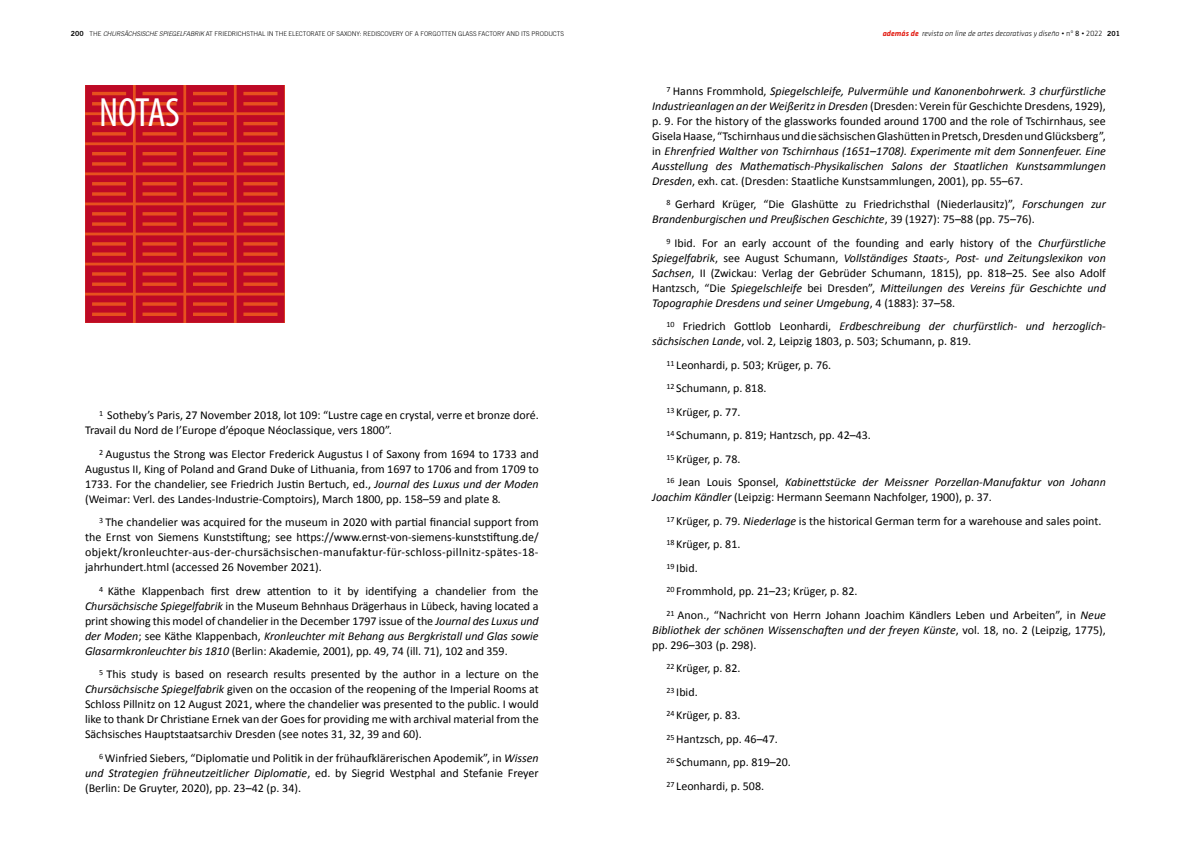
<style>
.page{position:relative;width:1191px;height:842px;background:#fff}
.page>*{position:absolute;margin:0;border:0;box-sizing:border-box;transform-origin:0 0}
.t1{font:condensed 41px "Myriad Pro";letter-spacing:-.015em;color:#fff}
.t2{font:12px/15px "Calibri";color:#000;text-align:justify}
.t3{font:italic 12px/15px "Calibri";color:#000}
.t4{font:italic 300 8px "Klavika";color:#000}
.t5{font:300 6.5px "Trade Gothic LT";letter-spacing:-.01em;color:#000}
.s1{font-family:"Trade Gothic LT Bold Two";font-weight:400;font-size:7px}
.s2{font-style:italic}
.s3{font-weight:700;color:#e32219}
.s4{font-style:normal}
.s5{font-weight:400;font-style:normal}
.s6{font-family:"Trade Gothic LT Bold Two";font-weight:400;font-style:normal;font-size:7px}
</style>
<div class="page">
<svg style="left:85px;top:85px;width:199px;height:238px;background:#c81d23"></svg>
<p class="t5" style="left:71px;top:30px;width:494px"><span class="s1">200</span> THE <span class="s2">CHURSÄCHSISCHE SPIEGELFABRIK</span> AT FRIEDRICHSTHAL IN THE ELECTORATE OF SAXONY: REDISCOVERY OF A FORGOTTEN GLASS FACTORY AND ITS PRODUCTS</p>
<p class="t4" style="left:882px;top:29px;width:239px"><span class="s3">además de</span> revista on line de artes decorativas y diseño <span class="s4">• nº</span> <span class="s5">8</span> <span class="s4">• 2022</span> <span class="s6">201</span></p>
<h1 class="t1" style="left:99px;top:88px;width:82px">NOTAS</h1>
<p class="t2" style="left:85px;top:407px;width:455px;text-indent:14px"><sup>1</sup> Sotheby’s Paris, 27 November 2018, lot 109: “Lustre cage en crystal, verre et bronze doré.<br>Travail du Nord de l’Europe d’époque Néoclassique, vers 1800”.</p>
<p class="t2" style="left:85px;top:446px;width:455px;text-indent:14px"><sup>2</sup> Augustus the Strong was Elector Frederick Augustus I of Saxony from 1694 to 1733 and Augustus II, King of Poland and Grand Duke of Lithuania, from 1697 to 1706 and from 1709 to 1733. For the chandelier, see Friedrich Justin Bertuch, ed., <span class="s2">Journal des Luxus und der Moden </span>(Weimar: Verl. des Landes-Industrie-Comptoirs), March 1800, pp. 158–59 and plate 8<span class="s2">.</span></p>
<p class="t2" style="left:85px;top:514px;width:455px;text-indent:14px"><sup>3</sup> The chandelier was acquired for the museum in 2020 with partial financial support from the Ernst von Siemens Kunststiftung; see https://www.ernst-von-siemens-kunststiftung.de/ objekt/kronleuchter-aus-der-chursächsischen-manufaktur-für-schloss-pillnitz-spätes-18- jahrhundert.html (accessed 26 November 2021).</p>
<p class="t2" style="left:85px;top:583px;width:455px;text-indent:14px"><sup>4</sup> Käthe Klappenbach first drew attention to it by identifying a chandelier from the <span class="s2">Chursächsische Spiegelfabrik</span> in the Museum Behnhaus Drägerhaus in Lübeck, having located a print showing this model of chandelier in the December 1797 issue of the <span class="s2">Journal des Luxus und der Moden</span>; see Käthe Klappenbach, <span class="s2">Kronleuchter mit Behang aus Bergkristall und Glas sowie Glasarmkronleuchter bis 1810</span> (Berlin: Akademie, 2001), pp. 49, 74 (ill. 71), 102 and 359.</p>
<p class="t2" style="left:85px;top:666px;width:455px;text-indent:14px"><sup>5</sup> This study is based on research results presented by the author in a lecture on the <span class="s2">Chursächsische Spiegelfabrik</span> given on the occasion of the reopening of the Imperial Rooms at Schloss Pillnitz on 12 August 2021, where the chandelier was presented to the public. I would like to thank Dr Christiane Ernek van der Goes for providing me with archival material from the Sächsisches Hauptstaatsarchiv Dresden (see notes 31, 32, 39 and 60).</p>
<p class="t2" style="left:85px;top:750px;width:455px;text-indent:14px"><sup>6</sup> Winfried Siebers, “Diplomatie und Politik in der frühaufklärerischen Apodemik”, in <span class="s2">Wissen und Strategien frühneutzeitlicher Diplomatie</span>, ed. by Siegrid Westphal and Stefanie Freyer (Berlin: De Gruyter, 2020), pp. 23–42 (p. 34).</p>
<p class="t2" style="left:652px;top:83px;width:455px;text-indent:14px"><sup>7</sup> Hanns Frommhold, <span class="s2">Spiegelschleife, Pulvermühle und Kanonenbohrwerk. 3 churfürstliche Industrieanlagen an der Weißeritz in Dresden</span> (Dresden: Verein für Geschichte Dresdens, 1929), p. 9. For the history of the glassworks founded around 1700 and the role of Tschirnhaus, see Gisela Haase, “Tschirnhaus und die sächsischen Glashütten in Pretsch, Dresden und Glücksberg”, in <span class="s2">Ehrenfried Walther von Tschirnhaus (1651–1708). Experimente mit dem Sonnenfeuer. Eine Ausstellung des Mathematisch-Physikalischen Salons der Staatlichen Kunstsammlungen Dresden</span>, exh. cat. (Dresden: Staatliche Kunstsammlungen, 2001), pp. 55–67.</p>
<p class="t2" style="left:652px;top:196px;width:455px;text-indent:14px"><sup>8</sup> Gerhard Krüger, “Die Glashütte zu Friedrichsthal (Niederlausitz)”, <span class="s2">Forschungen zur<br>Brandenburgischen und Preußischen Geschichte</span>, 39 (1927): 75–88 (pp. 75–76).</p>
<p class="t2" style="left:652px;top:235px;width:455px;text-indent:14px"><sup>9</sup> Ibid. For an early account of the founding and early history of the <span class="s2">Churfürstliche Spiegelfabrik</span>, see August Schumann, <span class="s2">Vollständiges Staats-, Post- und Zeitungslexikon von Sachsen</span>, II (Zwickau: Verlag der Gebrüder Schumann, 1815), pp. 818–25. See also Adolf Hantzsch, “Die <span class="s2">Spiegelschleife</span> bei Dresden”, <span class="s2">Mitteilungen des Vereins für Geschichte und Topographie Dresdens und seiner Umgebung</span>, 4 (1883): 37–58.</p>
<p class="t2" style="left:652px;top:318px;width:455px;text-indent:14px"><sup>10</sup> Friedrich Gottlob Leonhardi, <span class="s2">Erdbeschreibung der churfürstlich- und herzoglich&shy;sächsischen Lande</span>, vol. 2, Leipzig 1803, p. 503; Schumann, p. 819.</p>
<p class="t2" style="left:666px;top:352px;width:441px;line-height:23.5px;text-align:left"><sup>11</sup> Leonhardi, p. 503; Krüger, p. 76.<br><sup>12</sup> Schumann, p. 818.<br><sup>13</sup> Krüger, p. 77.<br><sup>14</sup> Schumann, p. 819; Hantzsch, pp. 42–43.<br><sup>15</sup> Krüger, p. 78.<br><sup>16</sup> Jean Louis Sponsel, <span class="s2">Kabinettstücke der Meissner Porzellan-Manufaktur von Johann</span></p>
<p class="t2" style="left:666px;top:485px;width:441px;line-height:23.5px;text-align:left;text-indent:-14px"><span class="s2">Joachim Kändler</span> (Leipzig: Hermann Seemann Nachfolger, 1900), p. 37.<br><sup>17</sup> Krüger, p. 79. <span class="s2">Niederlage</span> is the historical German term for a warehouse and sales point.<br><sup>18</sup> Krüger, p. 81.<br><sup>19</sup> Ibid.<br><sup>20</sup> Frommhold, pp. 21–23; Krüger, p. 82.<br><sup>21</sup> Anon., “Nachricht von Herrn Johann Joachim Kändlers Leben und Arbeiten”, in <span class="s2">Neue</span></p>
<p class="t3" style="left:652px;top:622px;width:455px">Bibliothek der schönen Wissenschaften und der freyen Künste<span class="s4">, vol. 18, no. 2 (Leipzig, 1775), pp. 296–303 (p. 298).</span></p>
<p class="t2" style="left:666px;top:656px;width:126px;line-height:23.5px;text-align:left"><sup>22</sup> Krüger, p. 82.<br><sup>23</sup> Ibid.<br><sup>24</sup> Krüger, p. 83.<br><sup>25</sup> Hantzsch, pp. 46–47.<br><sup>26</sup> Schumann, pp. 819–20.<br><sup>27</sup> Leonhardi, p. 508.</p>
</div>
